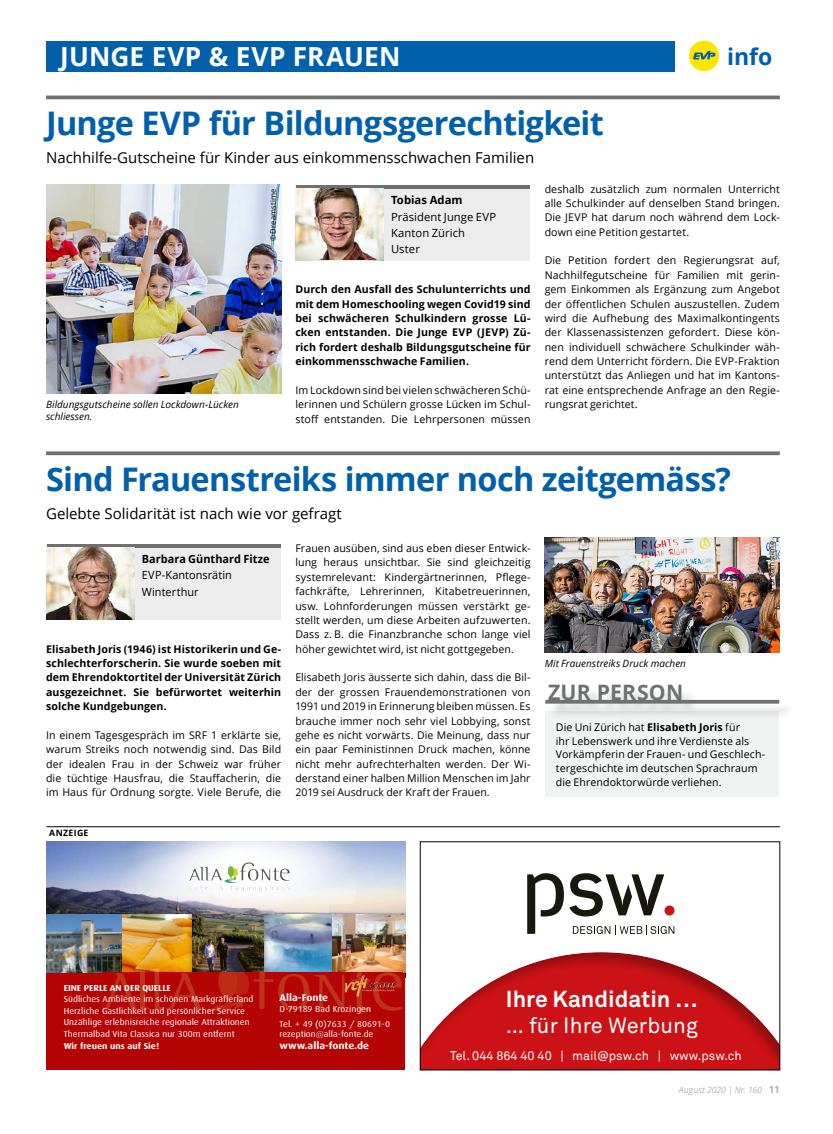
<style>
.page{position:relative;width:833px;height:1134px;background:#fff}
.page>*{position:absolute;margin:0;border:0;box-sizing:border-box;transform-origin:0 0}
.t1{font:700 32.5px "Open Sans";letter-spacing:-.02em;color:#0060ac}
.t2{font:700 26.25px "Open Sans";letter-spacing:.005em;color:#fff}
.t3{font:700 23px "Open Sans";color:#0060ac}
.t4{font:700 22.88px "Akkurat Std";color:#fff}
.t5{font:21.75px "Akkurat Std";letter-spacing:.005em;color:#fff}
.t6{font:700 21.25px "Open Sans";letter-spacing:.01em;color:#6f7070}
.t7{font:15px "Open Sans";color:#000}
.t8{font:12.5px "Akkurat Std";color:#fff}
.t9{font:11.25px/16.2px "Open Sans";letter-spacing:.005em;color:#000}
.t10{font:700 11.25px "Open Sans";letter-spacing:.005em;color:#000}
.t11{font:10.62px/14.4px "Open Sans";letter-spacing:.01em;color:#000;text-align:justify}
.t12{font:700 10.62px/14.4px "Open Sans";letter-spacing:.01em;color:#000;text-align:justify}
.t13{font:italic 10px/12.5px "Open Sans";color:#000}
.t14{font:700 9.88px "Dax Baltic";color:#fff;scale:1.08 1}
.t15{font:italic 8.75px "Open Sans";color:#b1b4b4}
.t16{font:700 8.75px "Open Sans";letter-spacing:.04em;color:#000}
.t17{font:8.62px/11.6px "Dax";color:#fff;scale:1.08 1}
.t18{font:700 8.62px "Dax";color:#fff;scale:1.08 1}
.t19{font:7.5px "Open Sans";letter-spacing:.025em;color:#000}
.s1{font-weight:700}
.s2{font-weight:700;font-style:normal;font-size:10px}
</style>
<div class="page">
<div style="left:689px;top:41px;width:30px;height:30px;background:#ffe400;border-radius:50%"></div>
<svg style="left:693px;top:51px;width:22px;height:9px"></svg>
<div style="left:46px;top:41px;width:628px;height:30px;background:#0060ac"></div>
<img style="left:47px;top:841px;width:358px;height:73px">
<img style="left:120px;top:845px;width:209px;height:68px">
<img style="left:127px;top:841px;width:228px;height:54px">
<img style="left:274px;top:914px;width:59px;height:29px">
<img style="left:121px;top:914px;width:63px;height:29px">
<img style="left:169px;top:895px;width:184px;height:8px">
<img style="left:223px;top:862px;width:31px;height:21px">
<img style="left:333px;top:914px;width:72px;height:59px">
<img style="left:47px;top:914px;width:74px;height:59px">
<img style="left:184px;top:908px;width:90px;height:35px">
<img style="left:184px;top:914px;width:8px;height:29px">
<div style="left:47px;top:973px;width:358px;height:96px;background:#b40403"></div>
<img style="left:102px;top:943px;width:300px;height:67px">
<img style="left:345px;top:975px;width:19px;height:17px">
<hr style="left:46px;top:826px;width:734px;height:1px;background:#000">
<div style="left:295px;top:185px;width:234px;height:75px;background:#ececec"></div>
<hr style="left:296px;top:185px;width:234px;height:4px;background:#6f7070">
<hr style="left:46px;top:96px;width:734px;height:3px;background:#6f7070">
<svg style="left:46px;top:451px;width:734px;height:4px;background:#7d7e7e"></svg>
<img style="left:46px;top:185px;width:235px;height:209px">
<img style="left:544px;top:538px;width:236px;height:115px">
<div style="left:46px;top:544px;width:234px;height:75px;background:#ececec"></div>
<hr style="left:47px;top:544px;width:233px;height:3px;background:#6f7070">
<svg style="left:527px;top:873px;width:147px;height:62px"></svg>
<div style="left:420px;top:952px;width:360px;height:118px;background:#000;opacity:.3"></div>
<div style="left:545px;top:711px;width:234px;height:85px;background:#f1f2f2"></div>
<div style="left:547px;top:686px;width:248px;height:33px;background:#000;opacity:.17"></div>
<svg style="left:545px;top:700px;width:234px;height:4px"></svg>
<img style="left:295px;top:188px;width:88px;height:72px">
<img style="left:46px;top:548px;width:89px;height:71px">
<h2 class="t2" style="left:60px;top:38px;width:342px">JUNGE EVP &amp; EVP FRAUEN</h2>
<h1 class="t1" style="left:46px;top:100px;width:559px">Junge EVP für Bildungsgerechtigkeit</h1>
<h3 class="t7" style="left:46px;top:148px;width:490px">Nachhilfe-Gutscheine für Kinder aus einkommensschwachen Familien</h3>
<h3 class="t3" style="left:727px;top:40px;width:47px">info</h3>
<p class="t13" style="left:46px;top:398px;width:194px">Bildungsgutscheine sollen Lockdown-Lücken schliessen.</p>
<p class="t19" style="left:268px;top:241px;width:54px;rotate:-90deg">© Dreamstime</p>
<p class="t10" style="left:391px;top:192px;width:73px">Tobias Adam</p>
<p class="t9" style="left:391px;top:208px;width:107px">Präsident Junge EVP<br>Kanton Zürich<br>Uster</p>
<p class="t12" style="left:295px;top:282px;width:237px">Durch den Ausfall des Schulunterrichts und mit dem Homeschooling wegen Covid19 sind bei schwächeren Schulkindern grosse Lü&shy;cken entstanden. Die Junge EVP (JEVP) Zü&shy;rich fordert deshalb Bildungsgutscheine für einkommensschwache Familien.</p>
<p class="t11" style="left:295px;top:382px;width:237px">Im Lockdown sind bei vielen schwächeren Schü&shy;lerinnen und Schülern grosse Lücken im Schul&shy;stoff entstanden. Die Lehrpersonen müssen</p>
<p class="t11" style="left:544px;top:181px;width:237px">deshalb zusätzlich zum normalen Unterricht alle Schulkinder auf denselben Stand bringen.<br>Die JEVP hat darum noch während dem Lock&shy;down eine Petition gestartet.</p>
<p class="t11" style="left:544px;top:253px;width:237px">Die Petition fordert den Regierungsrat auf, Nachhilfegutscheine für Familien mit gerin&shy;gem Einkommen als Ergänzung zum Angebot der öffentlichen Schulen auszustellen. Zudem wird die Aufhebung des Maximalkontingents der Klassenassistenzen gefordert. Diese kön&shy;nen individuell schwächere Schulkinder wäh&shy;rend dem Unterricht fördern. Die EVP-Fraktion unterstützt das Anliegen und hat im Kantons&shy;rat eine entsprechende Anfrage an den Regie&shy;rungsrat gerichtet.</p>
<h1 class="t1" style="left:46px;top:456px;width:686px">Sind Frauenstreiks immer noch zeitgemäss?</h1>
<h3 class="t7" style="left:46px;top:503px;width:297px">Gelebte Solidarität ist nach wie vor gefragt</h3>
<p class="t10" style="left:142px;top:551px;width:129px">Barbara Günthard Fitze</p>
<p class="t9" style="left:142px;top:567px;width:92px">EVP-Kantonsrätin<br>Winterthur</p>
<p class="t12" style="left:46px;top:641px;width:237px">Elisabeth Joris (1946) ist Historikerin und Ge&shy;schlechterforscherin. Sie wurde soeben mit dem Ehrendoktortitel der Universität Zürich ausgezeichnet. Sie befürwortet weiterhin solche Kundgebungen.</p>
<p class="t11" style="left:46px;top:727px;width:237px">In einem Tagesgespräch im SRF 1 erklärte sie, warum Streiks noch notwendig sind. Das Bild der idealen Frau in der Schweiz war früher die tüchtige Hausfrau, die Stauffacherin, die im Haus für Ordnung sorgte. Viele Berufe, die</p>
<p class="t16" style="left:49px;top:826px;width:41px">ANZEIGE</p>
<p class="t11" style="left:295px;top:541px;width:237px">Frauen ausüben, sind aus eben dieser Entwick&shy;lung heraus unsichtbar. Sie sind gleichzeitig systemrelevant: Kindergärtnerinnen, Pflege&shy;fachkräfte, Lehrerinnen, Kitabetreuerinnen, usw. Lohnforderungen müssen verstärkt ge&shy;stellt werden, um diese Arbeiten aufzuwerten.<br>Dass z. B. die Finanzbranche schon lange viel höher gewichtet wird, ist nicht gottgegeben.</p>
<p class="t11" style="left:295px;top:670px;width:237px">Elisabeth Joris äusserte sich dahin, dass die Bil&shy;der der grossen Frauendemonstrationen von 1991 und 2019 in Erinnerung bleiben müssen. Es brauche immer noch sehr viel Lobbying, sonst gehe es nicht vorwärts. Die Meinung, dass nur ein paar Feministinnen Druck machen, könne nicht mehr aufrechterhalten werden. Der Wi&shy;derstand einer halben Million Menschen im Jahr 2019 sei Ausdruck der Kraft der Frauen.</p>
<p class="t13" style="left:544px;top:656px;width:143px">Mit Frauenstreiks Druck machen</p>
<p class="t19" style="left:766px;top:594px;width:54px;rotate:-90deg">© Dreamstime</p>
<h3 class="t6" style="left:548px;top:677px;width:137px">ZUR PERSON</h3>
<p class="t11" style="left:556px;top:720px;width:211px;line-height:13.8px;text-align:left">Die Uni Zürich hat <span class="s1">Elisabeth Joris</span> für<br>ihr Lebenswerk und ihre Verdienste als Vorkämpferin der Frauen- und Geschlech&shy;tergeschichte im deutschen Sprachraum die Ehrendoktorwürde verliehen.</p>
<p class="t18" style="left:64px;top:983px;width:100px">EINE PERLE AN DER QUELLE</p>
<p class="t17" style="left:64px;top:993px;width:177px">Südliches Ambiente im schönen Markgräflerland Herzliche Gastlichkeit und persönlicher Service Unzählige erlebnisreiche regionale Attraktionen Thermalbad Vita Classica nur 300m entfernt</p>
<p class="t18" style="left:64px;top:1041px;width:90px">Wir freuen uns auf Sie!</p>
<p class="t14" style="left:279px;top:992px;width:47px">Alla-Fonte</p>
<p class="t17" style="left:279px;top:1001px;width:104px;line-height:15px">D-79189 Bad Krozingen<br>Tel. + 49 (0)7633 / 80691-0</p>
<p class="t17" style="left:279px;top:1028px;width:88px">rezeption@alla-fonte.de</p>
<p class="t14" style="left:279px;top:1040px;width:84px">www.alla-fonte.de</p>
<h3 class="t4" style="left:506px;top:984px;width:194px">Ihre Kandidatin …</h3>
<h3 class="t5" style="left:506px;top:1012px;width:193px">… für Ihre Werbung</h3>
<p class="t8" style="left:450px;top:1049px;width:293px">Tel. 044 864 40 40 | mail@psw.ch | www.psw.ch</p>
<p class="t15" style="left:679px;top:1084px;width:102px">August 2020 | Nr. 160 <span class="s2">11</span></p>
</div>
